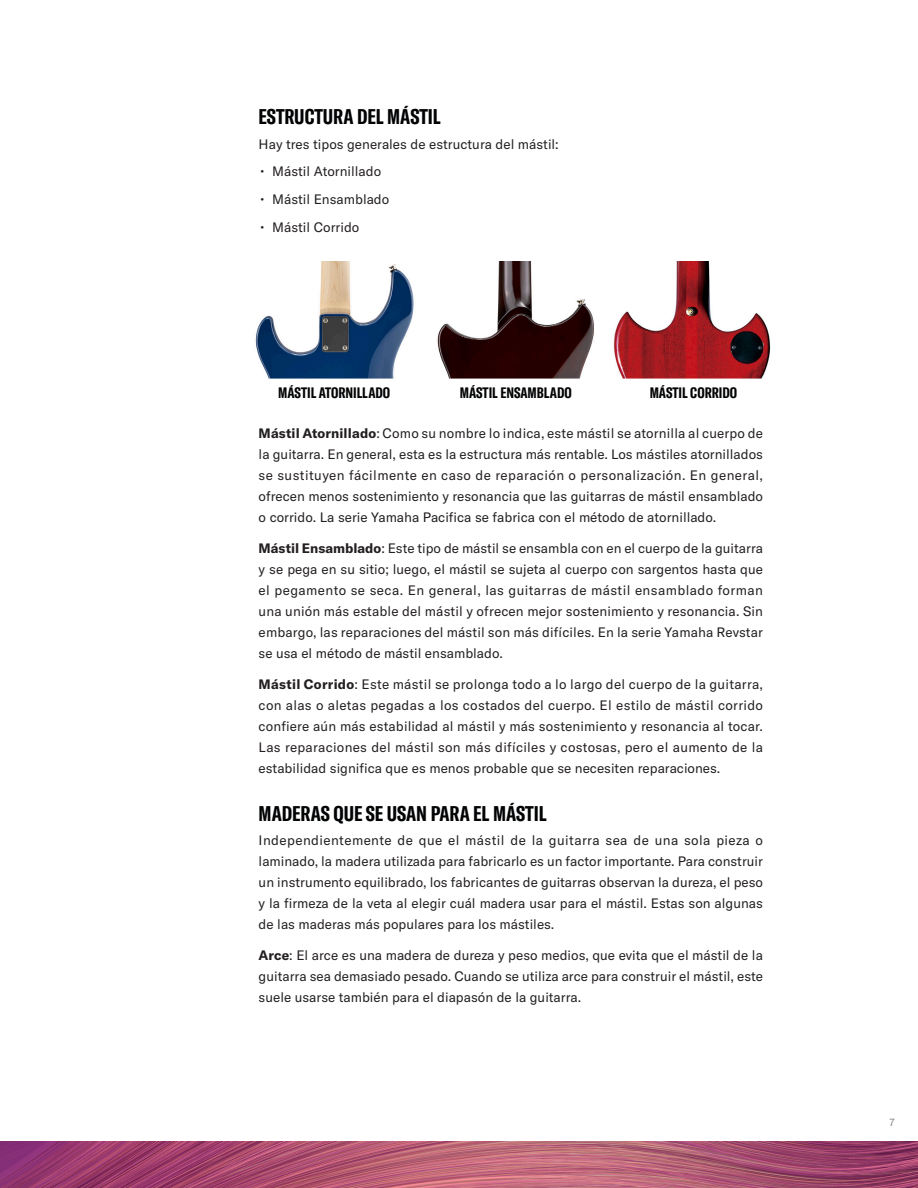
<style>
.page{position:relative;width:918px;height:1188px;background:#fff}
.page>*{position:absolute;margin:0;border:0;box-sizing:border-box;transform-origin:0 0}
.t1{font:700 extra-condensed 21px "GT America Y";color:#020304}
.t2{font:700 extra-condensed 14.85px "GT America Y";color:#020304}
.t3{font:13.5px/21px "GT America Y";color:#231f20;text-align:justify}
.t4{font:10.5px "GT America Y";color:#89898b}
.s1{font-weight:700}
</style>
<div class="page">
<img style="left:0;top:1142px;width:918px;height:46px">
<img style="left:255px;top:261px;width:516px;height:118px">
<h1 class="t1" style="left:259px;top:104px;width:184px">ESTRUCTURA DEL MÁSTIL</h1>
<p class="t3" style="left:259px;top:133px;width:302px">Hay tres tipos generales de estructura del mástil:</p>
<p class="t3" style="left:260px;top:161px;width:123px">• Mástil Atornillado</p>
<p class="t3" style="left:260px;top:189px;width:131px">• Mástil Ensamblado</p>
<p class="t3" style="left:260px;top:217px;width:101px">• Mástil Corrido</p>
<p class="t2" style="left:278px;top:383px;width:114px">MÁSTIL ATORNILLADO</p>
<p class="t2" style="left:460px;top:383px;width:114px">MÁSTIL ENSAMBLADO</p>
<p class="t2" style="left:650px;top:383px;width:89px">MÁSTIL CORRIDO</p>
<p class="t3" style="left:259px;top:422px;width:506px"><span class="s1">Mástil Atornillado</span>: Como su nombre lo indica, este mástil se atornilla al cuerpo de la guitarra. En general, esta es la estructura más rentable. Los mástiles atornillados se sustituyen fácilmente en caso de reparación o personalización. En general, ofrecen menos sostenimiento y resonancia que las guitarras de mástil ensamblado o corrido. La serie Yamaha Pacifica se fabrica con el método de atornillado.</p>
<p class="t3" style="left:259px;top:538px;width:506px"><span class="s1">Mástil Ensamblado</span>: Este tipo de mástil se ensambla con en el cuerpo de la guitarra y se pega en su sitio; luego, el mástil se sujeta al cuerpo con sargentos hasta que el pegamento se seca. En general, las guitarras de mástil ensamblado forman una unión más estable del mástil y ofrecen mejor sostenimiento y resonancia. Sin embargo, las reparaciones del mástil son más difíciles. En la serie Yamaha Revstar se usa el método de mástil ensamblado.</p>
<p class="t3" style="left:259px;top:674px;width:506px"><span class="s1">Mástil Corrido</span>: Este mástil se prolonga todo a lo largo del cuerpo de la guitarra, con alas o aletas pegadas a los costados del cuerpo. El estilo de mástil corrido confiere aún más estabilidad al mástil y más sostenimiento y resonancia al tocar.<br>Las reparaciones del mástil son más difíciles y costosas, pero el aumento de la estabilidad significa que es menos probable que se necesiten reparaciones.</p>
<h1 class="t1" style="left:259px;top:801px;width:290px">MADERAS QUE SE USAN PARA EL MÁSTIL</h1>
<p class="t3" style="left:259px;top:830px;width:506px">Independientemente de que el mástil de la guitarra sea de una sola pieza o laminado, la madera utilizada para fabricarlo es un factor importante. Para construir un instrumento equilibrado, los fabricantes de guitarras observan la dureza, el peso y la firmeza de la veta al elegir cuál madera usar para el mástil. Estas son algunas de las maderas más populares para los mástiles.</p>
<p class="t3" style="left:259px;top:945px;width:506px"><span class="s1">Arce</span>: El arce es una madera de dureza y peso medios, que evita que el mástil de la guitarra sea demasiado pesado. Cuando se utiliza arce para construir el mástil, este suele usarse también para el diapasón de la guitarra.</p>
<p class="t4" style="left:890px;top:1116px;width:7px">7</p>
</div>
